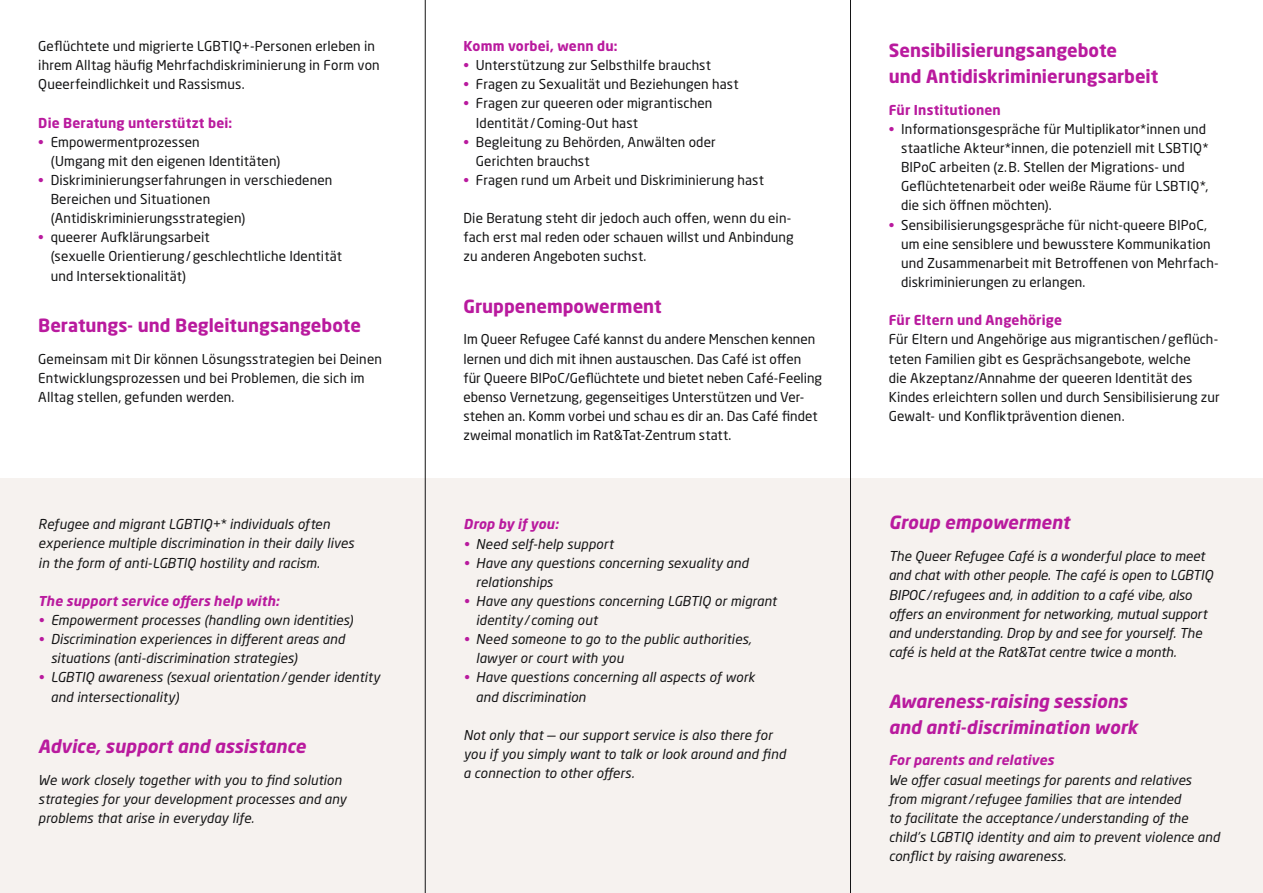
<style>
.page{position:relative;width:1263px;height:893px;background:#fff}
.page>*{position:absolute;margin:0;border:0;box-sizing:border-box;transform-origin:0 0}
.t1{font:700 18px/25.5px "Neo Sans Std";color:#b91a9e}
.t2{font:italic 700 18px/25.5px "Neo Sans Std";letter-spacing:.005em;color:#b91a9e}
.t3{font:13.5px/19.2px "Neo Sans Std";letter-spacing:.005em;color:#141415}
.t4{font:italic 13.5px/19.2px "Neo Sans Std";letter-spacing:.005em;color:#141415}
.t5{font:700 13.5px "Neo Sans Std";letter-spacing:.015em;color:#b91a9e}
.t6{font:italic 700 13.5px "Neo Sans Std";letter-spacing:.015em;color:#b91a9e}
.s1{color:#b91a9e}
</style>
<div class="page">
<div style="left:0;top:478px;width:1263px;height:415px;background:#f6f2ef"></div>
<hr style="left:850px;top:0;width:1px;height:893px;background:#141415">
<hr style="left:425px;top:0;width:1px;height:893px;background:#141415">
<p class="t3" style="left:38px;top:36px;width:343px">Geflüchtete und migrierte LGBTIQ+-Personen erleben in ihrem Alltag häufig Mehrfachdiskriminierung in Form von<br>Queerfeindlichkeit und Rassismus.</p>
<p class="t5" style="left:38px;top:114px;width:195px">Die Beratung unterstützt bei:</p>
<p class="t3" style="left:51px;top:132px;width:231px;text-indent:-12px"><span class="s1">•</span> Empowermentprozessen<br>(Umgang mit den eigenen Identitäten)</p>
<p class="t3" style="left:51px;top:170px;width:283px;text-indent:-12px"><span class="s1">•</span> Diskriminierungserfahrungen in verschiedenen<br>Bereichen und Situationen (Antidiskriminierungsstrategien)</p>
<p class="t3" style="left:51px;top:228px;width:293px;text-indent:-12px"><span class="s1">•</span> queerer Aufklärungsarbeit<br>(sexuelle Orientierung/geschlechtliche Identität und Intersektionalität)</p>
<h1 class="t1" style="left:38px;top:312px;width:324px">Beratungs- und Begleitungsangebote</h1>
<p class="t3" style="left:38px;top:349px;width:345px">Gemeinsam mit Dir können Lösungsstrategien bei Deinen<br>Entwicklungsprozessen und bei Problemen, die sich im<br>Alltag stellen, gefunden werden.</p>
<p class="t4" style="left:38px;top:515px;width:317px">Refugee and migrant LGBTIQ+* individuals often experience multiple discrimination in their daily lives in the form of anti-LGBTIQ hostility and racism.</p>
<p class="t6" style="left:38px;top:592px;width:242px">The support service offers help with:</p>
<p class="t4" style="left:38px;top:610px;width:316px"><span class="s1">•</span> Empowerment processes (handling own identities)</p>
<p class="t4" style="left:51px;top:629px;width:296px;text-indent:-12px"><span class="s1">•</span> Discrimination experiences in different areas and situations (anti-discrimination strategies)</p>
<p class="t4" style="left:51px;top:668px;width:331px;text-indent:-12px"><span class="s1">•</span> LGBTIQ awareness (sexual orientation/gender identity and intersectionality)</p>
<h1 class="t2" style="left:38px;top:733px;width:269px">Advice, support and assistance</h1>
<p class="t4" style="left:38px;top:770px;width:310px">We work closely together with you to find solution strategies for your development processes and any problems that arise in everyday life.</p>
<p class="t5" style="left:463px;top:37px;width:156px">Komm vorbei, wenn du:</p>
<p class="t3" style="left:463px;top:55px;width:249px"><span class="s1">•</span> Unterstützung zur Selbsthilfe brauchst</p>
<p class="t3" style="left:463px;top:75px;width:276px"><span class="s1">•</span> Fragen zu Sexualität und Beziehungen hast</p>
<p class="t3" style="left:476px;top:94px;width:238px;text-indent:-12px"><span class="s1">•</span> Fragen zur queeren oder migrantischen<br>Identität/Coming-Out hast</p>
<p class="t3" style="left:476px;top:132px;width:241px;text-indent:-12px"><span class="s1">•</span> Begleitung zu Behörden, Anwälten oder<br>Gerichten brauchst</p>
<p class="t3" style="left:463px;top:170px;width:302px"><span class="s1">•</span> Fragen rund um Arbeit und Diskriminierung hast</p>
<p class="t3" style="left:463px;top:208px;width:332px">Die Beratung steht dir jedoch auch offen, wenn du ein&shy;fach erst mal reden oder schauen willst und Anbindung zu anderen Angeboten suchst.</p>
<h1 class="t1" style="left:463px;top:293px;width:200px">Gruppenempowerment</h1>
<p class="t3" style="left:463px;top:330px;width:360px">Im Queer Refugee Café kannst du andere Menschen kennen lernen und dich mit ihnen austauschen. Das Café ist offen<br>für Queere BIPoC/Geflüchtete und bietet neben Café-Feeling ebenso Vernetzung, gegenseitiges Unterstützen und Ver&shy;stehen an. Komm vorbei und schau es dir an. Das Café findet zweimal monatlich im Rat&amp;Tat-Zentrum statt.</p>
<p class="t6" style="left:463px;top:516px;width:96px">Drop by if you:</p>
<p class="t4" style="left:463px;top:534px;width:151px"><span class="s1">•</span> Need self-help support</p>
<p class="t4" style="left:476px;top:553px;width:274px;text-indent:-12px"><span class="s1">•</span> Have any questions concerning sexuality and relationships</p>
<p class="t4" style="left:476px;top:591px;width:302px;text-indent:-12px"><span class="s1">•</span> Have any questions concerning LGBTIQ or migrant identity/ coming out</p>
<p class="t4" style="left:476px;top:629px;width:277px;text-indent:-12px"><span class="s1">•</span> Need someone to go to the public authorities, lawyer or court with you</p>
<p class="t4" style="left:476px;top:668px;width:280px;text-indent:-12px"><span class="s1">•</span> Have questions concerning all aspects of work and discrimination</p>
<p class="t4" style="left:463px;top:725px;width:324px">Not only that — our support service is also there for you if you simply want to talk or look around and find a connection to other offers.</p>
<h1 class="t1" style="left:889px;top:37px;width:271px">Sensibilisierungsangebote<br>und Antidiskriminierungsarbeit</h1>
<p class="t5" style="left:889px;top:101px;width:114px">Für Institutionen</p>
<p class="t3" style="left:901px;top:119px;width:309px;text-indent:-12px"><span class="s1">•</span> Informationsgespräche für Multiplikator*innen und staatliche Akteur*innen, die potenziell mit LSBTIQ* BIPoC arbeiten (z.B. Stellen der Migrations- und Geflüchtetenarbeit oder weiße Räume für LSBTIQ*, die sich öffnen möchten).</p>
<p class="t3" style="left:901px;top:215px;width:319px;text-indent:-12px"><span class="s1">•</span> Sensibilisierungsgespräche für nicht-queere BIPoC, um eine sensiblere und bewusstere Kommunikation und Zusammenarbeit mit Betroffenen von Mehrfach&shy;diskriminierungen zu erlangen.</p>
<p class="t5" style="left:889px;top:312px;width:175px">Für Eltern und Angehörige</p>
<p class="t3" style="left:889px;top:330px;width:332px">Für Eltern und Angehörige aus migrantischen/geflüch&shy;teten Familien gibt es Gesprächsangebote, welche<br>die Akzeptanz/Annahme der queeren Identität des Kindes erleichtern sollen und durch Sensibilisierung zur Gewalt- und Konfliktprävention dienen.</p>
<h1 class="t2" style="left:889px;top:509px;width:183px">Group empowerment</h1>
<p class="t4" style="left:889px;top:547px;width:326px">The Queer Refugee Café is a wonderful place to meet and chat with other people. The café is open to LGBTIQ BIPOC/refugees and, in addition to a café vibe, also offers an environment for networking, mutual support and understanding. Drop by and see for yourself. The café is held at the Rat&amp;Tat centre twice a month.</p>
<h1 class="t2" style="left:889px;top:688px;width:250px">Awareness-raising sessions and anti-discrimination work</h1>
<p class="t6" style="left:889px;top:752px;width:167px">For parents and relatives</p>
<p class="t4" style="left:889px;top:770px;width:333px">We offer casual meetings for parents and relatives from migrant/refugee families that are intended<br>to facilitate the acceptance/understanding of the child’s LGBTIQ identity and aim to prevent violence and conflict by raising awareness.</p>
</div>
